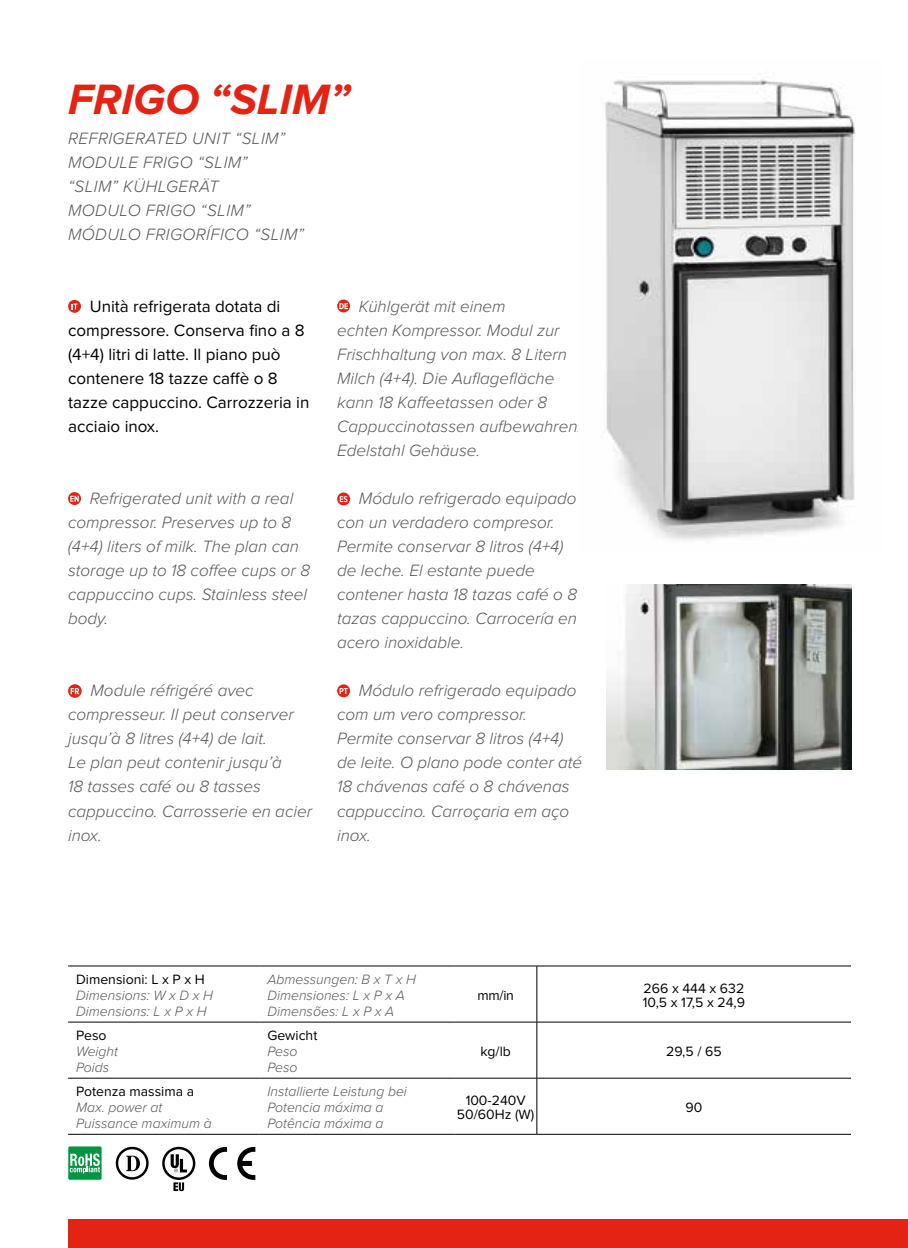
<style>
.page{position:relative;width:908px;height:1248px;background:#fff}
.page>*{position:absolute;margin:0;border:0;box-sizing:border-box;transform-origin:0 0}
.t1{font:italic 700 44px "Proxima Nova";color:#e42313}
.t2{font:italic 300 17px/24px "Proxima Nova";color:#575756}
.t3{font:17px/24px "Proxima Nova";color:#000}
.t4{font:italic 300 17px/24px "Proxima Nova";letter-spacing:.02em;color:#575756}
.t5{font:italic 300 14px/16px "Proxima Nova";color:#575756}
.t6{font:14px/14px "Proxima Nova";color:#000}
</style>
<div class="page">
<div style="left:68px;top:1219px;width:839px;height:28px;background:#e42313"></div>
<hr style="left:536px;top:966px;width:1px;height:55px;background:#000">
<hr style="left:68px;top:1021px;width:191px;height:1px;background:#000">
<hr style="left:259px;top:1021px;width:195px;height:1px;background:#000">
<hr style="left:454px;top:1021px;width:82px;height:1px;background:#000">
<hr style="left:536px;top:1021px;width:314px;height:1px;background:#000">
<hr style="left:536px;top:1022px;width:1px;height:55px;background:#000">
<hr style="left:68px;top:1077px;width:191px;height:1px;background:#000">
<hr style="left:259px;top:1077px;width:195px;height:1px;background:#000">
<hr style="left:454px;top:1077px;width:82px;height:1px;background:#000">
<hr style="left:536px;top:1077px;width:314px;height:1px;background:#000">
<hr style="left:536px;top:1078px;width:1px;height:55px;background:#000">
<hr style="left:68px;top:965px;width:191px;height:1px;background:#000">
<hr style="left:259px;top:965px;width:195px;height:1px;background:#000">
<hr style="left:454px;top:965px;width:82px;height:1px;background:#000">
<hr style="left:536px;top:965px;width:314px;height:1px;background:#000">
<hr style="left:68px;top:1133px;width:191px;height:1px;background:#000">
<hr style="left:259px;top:1133px;width:195px;height:1px;background:#000">
<hr style="left:454px;top:1133px;width:82px;height:1px;background:#000">
<hr style="left:536px;top:1133px;width:314px;height:1px;background:#000">
<svg style="left:68px;top:300px;width:13px;height:13px"></svg>
<svg style="left:72px;top:303px;width:5px;height:6px"></svg>
<svg style="left:68px;top:492px;width:13px;height:13px"></svg>
<svg style="left:70px;top:495px;width:9px;height:6px"></svg>
<svg style="left:68px;top:684px;width:14px;height:13px"></svg>
<svg style="left:71px;top:688px;width:8px;height:6px"></svg>
<svg style="left:337px;top:299px;width:13px;height:13px"></svg>
<svg style="left:339px;top:303px;width:9px;height:6px"></svg>
<svg style="left:337px;top:492px;width:13px;height:13px"></svg>
<svg style="left:339px;top:496px;width:8px;height:6px"></svg>
<svg style="left:337px;top:684px;width:13px;height:13px"></svg>
<svg style="left:339px;top:688px;width:8px;height:6px"></svg>
<div style="left:68px;top:1145px;width:34px;height:35px;background:#009641;border-radius:2px"></div>
<div style="left:67px;top:1145px;width:35px;height:35px;border:1px solid #fff;border-radius:2px"></div>
<svg style="left:70px;top:1153px;width:30px;height:20px"></svg>
<svg style="left:116px;top:1146px;width:33px;height:33px"></svg>
<svg style="left:162px;top:1146px;width:33px;height:44px"></svg>
<svg style="left:209px;top:1147px;width:18px;height:32px"></svg>
<svg style="left:237px;top:1147px;width:18px;height:32px"></svg>
<img style="left:604px;top:79px;width:252px;height:461px">
<img style="left:606px;top:584px;width:244px;height:185px">
<h1 class="t1" style="left:68px;top:74px;width:283px">FRIGO “SLIM”</h1>
<p class="t4" style="left:68px;top:127px;width:237px">REFRIGERATED UNIT “SLIM”<br>MODULE FRIGO “SLIM”<br>“SLIM” KÜHLGERÄT<br>MODULO FRIGO “SLIM”<br>MÓDULO FRIGORÍFICO “SLIM”</p>
<p class="t3" style="left:68px;top:295px;width:243px;text-indent:22px">Unità refrigerata dotata di compressore. Conserva fino a 8 (4+4) litri di latte. Il piano può contenere 18 tazze caffè o 8 tazze cappuccino. Carrozzeria in acciaio inox.</p>
<p class="t2" style="left:68px;top:487px;width:243px;text-indent:22px">Refrigerated unit with a real compressor. Preserves up to 8 (4+4) liters of milk. The plan can storage up to 18 coffee cups or 8 cappuccino cups. Stainless steel body.</p>
<p class="t2" style="left:68px;top:679px;width:245px;text-indent:22px">Module réfrigéré avec compresseur. Il peut conserver jusqu’à 8 litres (4+4) de lait.<br>Le plan peut contenir jusqu’à<br>18 tasses café ou 8 tasses cappuccino. Carrosserie en acier inox.</p>
<p class="t2" style="left:337px;top:295px;width:245px;text-indent:22px">Kühlgerät mit einem<br>echten Kompressor. Modul zur<br>Frischhaltung von max. 8 Litern<br>Milch (4+4). Die Auflagefläche kann 18 Kaffeetassen oder 8<br>Cappuccinotassen aufbewahren.<br>Edelstahl Gehäuse.</p>
<p class="t2" style="left:337px;top:487px;width:241px;text-indent:22px">Módulo refrigerado equipado con un verdadero compresor.<br>Permite conservar 8 litros (4+4) de leche. El estante puede contener hasta 18 tazas café o 8 tazas cappuccino. Carrocería en acero inoxidable.</p>
<p class="t2" style="left:337px;top:679px;width:246px;text-indent:22px">Módulo refrigerado equipado com um vero compressor.<br>Permite conservar 8 litros (4+4) de leite. O plano pode conter até<br>18 chávenas café o 8 chávenas cappuccino. Carroçaria em aço inox.</p>
<p class="t6" style="left:76px;top:972px;width:130px">Dimensioni: L x P x H</p>
<p class="t5" style="left:76px;top:987px;width:138px">Dimensions: W x D x H<br>Dimensions: L x P x H</p>
<p class="t6" style="left:76px;top:1028px;width:32px">Peso</p>
<p class="t5" style="left:76px;top:1043px;width:43px">Weight<br>Poids</p>
<p class="t6" style="left:76px;top:1084px;width:119px">Potenza massima a</p>
<p class="t5" style="left:76px;top:1099px;width:137px">Max. power at<br>Puissance maximum à</p>
<p class="t5" style="left:267px;top:971px;width:150px">Abmessungen: B x T x H<br>Dimensiones: L x P x A<br>Dimensões: L x P x A</p>
<p class="t6" style="left:477px;top:988px;width:38px">mm/in</p>
<p class="t6" style="left:642px;top:981px;width:104px">266 x 444 x 632<br>10,5 x 17,5 x 24,9</p>
<p class="t6" style="left:267px;top:1028px;width:52px">Gewicht</p>
<p class="t5" style="left:267px;top:1043px;width:32px">Peso<br>Peso</p>
<p class="t6" style="left:480px;top:1044px;width:32px">kg/lb</p>
<p class="t6" style="left:666px;top:1044px;width:57px">29,5 / 65</p>
<p class="t5" style="left:267px;top:1083px;width:141px">Installierte Leistung bei<br>Potencia máxima a<br>Potência máxima a</p>
<p class="t6" style="left:457px;top:1093px;width:79px;text-align:center">100-240V<br>50/60Hz (W)</p>
<p class="t6" style="left:685px;top:1100px;width:18px">90</p>
</div>
